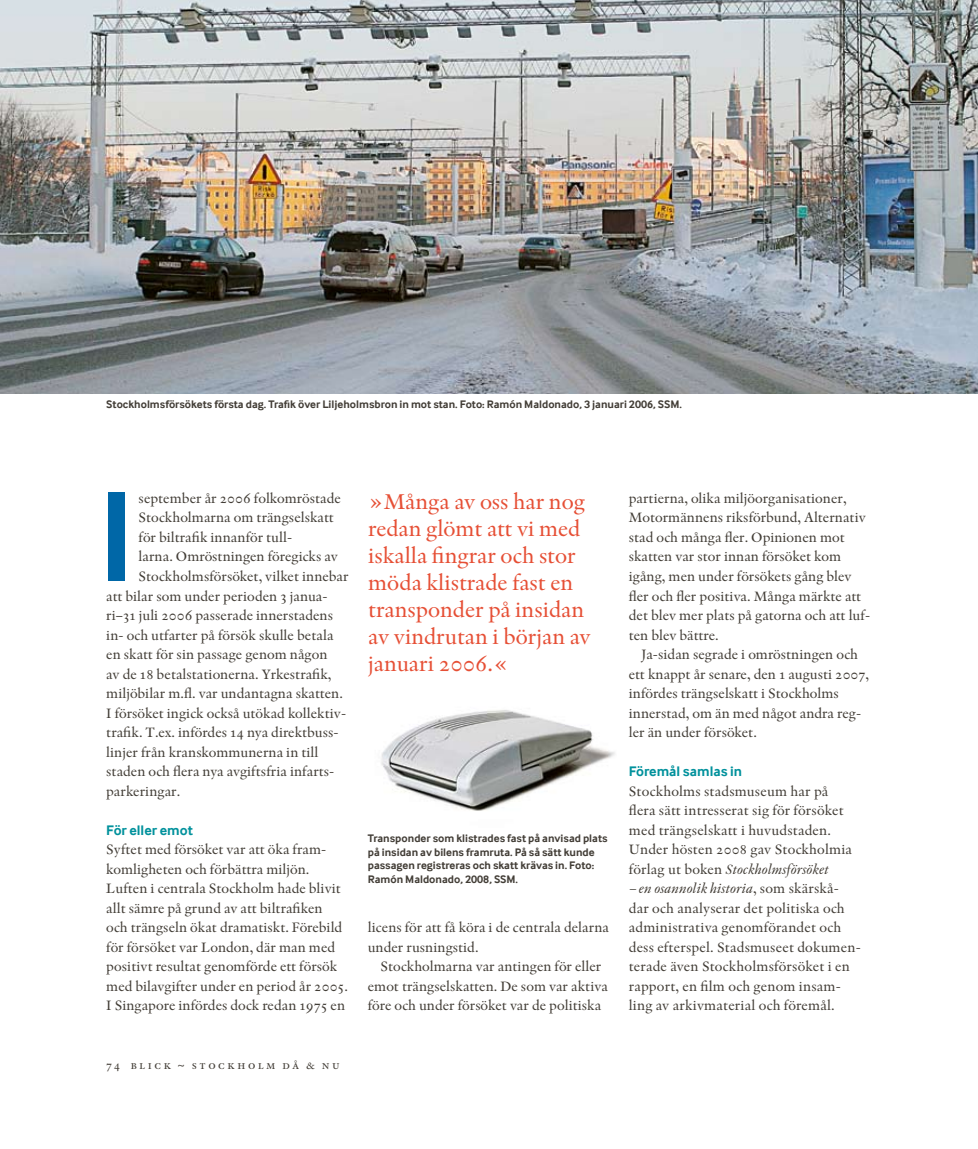
<style>
.page{position:relative;width:978px;height:1149px;background:#fff}
.page>*{position:absolute;margin:0;border:0;box-sizing:border-box;transform-origin:0 0}
.t1{font:110.7px "Champion HTF Featherweight";color:#0067a7;scale:1.21 1}
.t2{font:22.5px/27px "Indigo Regular Os F";letter-spacing:-.005em;color:#e64f35}
.t3{font:14.25px/19.5px "Indigo Regular Os F";color:#423d36}
.t4{font:italic 14.25px "Indigo";letter-spacing:.01em;color:#423d36}
.t5{font:700 14.25px "Inter Face Da Ma";color:#00919c}
.t6{font:12px "Indigo Regular SC";letter-spacing:.15em;color:#423d36}
.t7{font:700 11.25px/13.5px "Inter Face Da Ma";color:#423d36}
.s1{font-family:"Indigo Regular Os F"}
.s2{font-family:"Indigo Regular Os F";font-style:normal}
</style>
<div class="page">
<img style="left:0;top:0;width:978px;height:393px">
<img style="left:381px;top:710px;width:234px;height:101px">
<p class="t7" style="left:106px;top:397px;width:577px">Stockholmsförsökets första dag. Trafik över Liljeholmsbron in mot stan. Foto: Ramón Maldonado, 3 januari 2006, SSM.</p>
<h1 class="t1" style="left:104px;top:468px;width:22px">I</h1>
<p class="t3" style="left:139px;top:488px;width:204px">september år 2006 folkomröstade</p>
<p class="t3" style="left:139px;top:507px;width:197px">Stockholmarna om trängselskatt</p>
<p class="t3" style="left:139px;top:527px;width:155px">för biltrafik innanför tul -</p>
<p class="t3" style="left:139px;top:546px;width:201px">larna. Omröstningen föregicks av</p>
<p class="t3" style="left:139px;top:566px;width:212px">Stockholmsförsöket, vilket innebar</p>
<p class="t3" style="left:106px;top:585px;width:223px">att bilar som under perioden 3-- janua-</p>
<p class="t3" style="left:106px;top:605px;width:228px">ri–31 juli 2006 passerade innerstadens</p>
<p class="t3" style="left:106px;top:624px;width:229px">in- och utfarter på försök skulle betala</p>
<p class="t3" style="left:106px;top:644px;width:223px">en skatt för sin passage genom någon</p>
<p class="t3" style="left:106px;top:663px;width:227px">av de 18 betalstationerna. Yrkestrafik,</p>
<p class="t3" style="left:106px;top:683px;width:238px">miljöbilar m.fl. var undantagna skatten.</p>
<p class="t3" style="left:106px;top:702px;width:240px">I försöket ingick också utökad kollektiv-</p>
<p class="t3" style="left:106px;top:722px;width:234px">trafik. T.ex. infördes 14 nya direktbuss-</p>
<p class="t3" style="left:106px;top:741px;width:214px">linjer från kranskommunerna in till</p>
<p class="t3" style="left:106px;top:761px;width:228px">staden och flera nya avgiftsfria infarts-</p>
<p class="t3" style="left:106px;top:780px;width:76px">parkeringar.</p>
<p class="t5" style="left:106px;top:821px;width:88px">För eller emot</p>
<p class="t3" style="left:106px;top:839px;width:243px">Syftet med försöket var att öka fram&shy;komligheten och förbättra miljön.<br>Luften i centrala Stockholm hade blivit allt sämre på grund av att biltrafiken<br>och trängseln ökat dramatiskt. Förebild för försöket var London, där man med positivt resultat genomförde ett försök med bilavgifter under en period år 2005.<br>I Singapore infördes dock redan 1975 en</p>
<p class="t6" style="left:106px;top:1057px;width:8px">74</p>
<p class="t6" style="left:130px;top:1057px;width:211px">blick <span class="s1">~</span> stockholm då &amp; nu</p>
<h2 class="t2" style="left:368px;top:487px;width:224px">»Många av oss har nog redan glömt att vi med iskalla fingrar och stor möda klistrade fast en transponder på insidan av vindrutan i början av januari 2006.«</h2>
<p class="t7" style="left:368px;top:831px;width:241px">Transponder som klistrades fast på anvisad plats på insidan av bilens framruta. På så sätt kunde passagen registreras och skatt krävas in. Foto:<br>Ramón Maldonado, 2008, SSM.</p>
<p class="t3" style="left:368px;top:917px;width:243px">licens för att få köra i de centrala delarna under rusningstid.</p>
<p class="t3" style="left:368px;top:956px;width:242px;text-align:center">Stockholmarna var antingen för eller emot trängselskatten. De som var aktiva före och under försöket var de politiska</p>
<p class="t3" style="left:629px;top:488px;width:243px">partierna, olika miljöorganisationer, Motormännens riksförbund, Alternativ stad och många fler. Opinionen mot skatten var stor innan försöket kom igång, men under försökets gång blev fler och fler positiva. Många märkte att det blev mer plats på gatorna och att luf&shy;ten blev bättre.</p>
<p class="t3" style="left:629px;top:644px;width:242px;text-indent:13px">Ja-sidan segrade i omröstningen och ett knappt år senare, den 1 augusti 2007, infördes trängselskatt i Stockholms innerstad, om än med något andra reg&shy;ler än under försöket.</p>
<p class="t5" style="left:629px;top:763px;width:115px">Föremål samlas in</p>
<p class="t3" style="left:629px;top:780px;width:225px">Stockholms stadsmuseum har på flera sätt intresserat sig för försöket med trängselskatt i huvudstaden.<br>Under hösten 2008 gav Stockholmia</p>
<p class="t4" style="left:629px;top:860px;width:201px"><span class="s2">förlag ut boken</span> Stockholmsförsöket</p>
<p class="t4" style="left:629px;top:879px;width:212px">– en osannolik historia<span class="s2">, som skärskå-</span></p>
<p class="t3" style="left:629px;top:897px;width:234px">dar och analyserar det politiska och administrativa genomförandet och dess efterspel. Stadsmuseet dokumen&shy;terade även Stockholmsförsöket i en rapport, en film och genom insam&shy;ling av arkivmaterial och föremål.</p>
</div>
